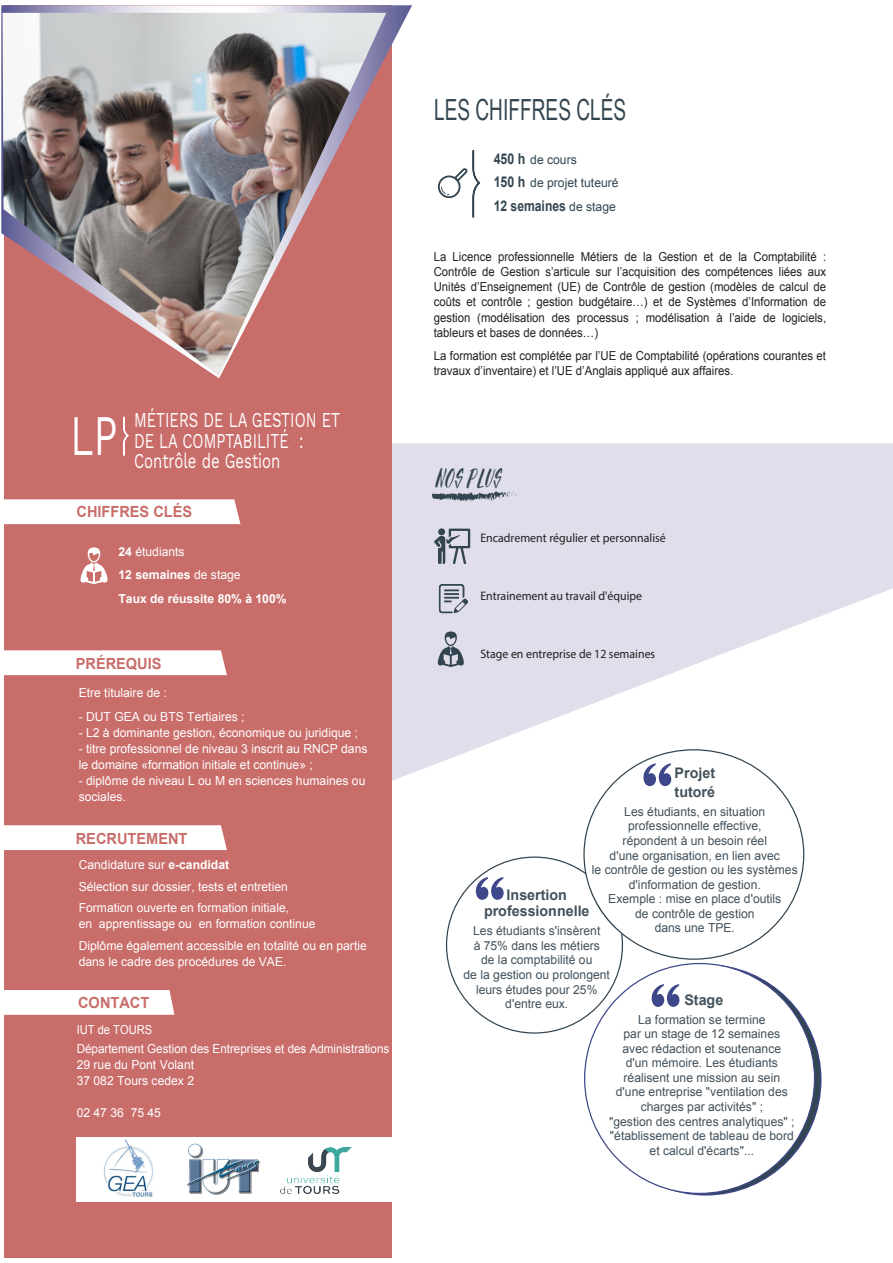
<style>
.page{position:relative;width:893px;height:1263px;background:#fff}
.page>*{position:absolute;margin:0;border:0;box-sizing:border-box;transform-origin:0 0}
.t1{font:56.25px "Work Sans";color:#fff;scale:.69 1}
.t2{font:29.1px "Arial Narrow";color:#334550;scale:.8 1}
.t3{font:27.6px "Trunca SSK";color:#334550;scale:.95 1}
.t4{font:20.85px/20.4px "Work Sans";color:#fff;scale:.71 1}
.t5{font:700 15.3px "Arial";color:#c96d6a;scale:.95 1}
.t6{font:700 14.55px/18.9px "Arial";color:#43515b}
.t7{font:700 14.55px "Arial";color:#334550;scale:.83 1}
.t8{font:12.45px/14.5px "Arial";color:#43515b;text-align:center}
.t9{font:12.45px/16px "Arial";color:#fff}
.t10{font:12.45px/15.3px "Arial";color:#231f20;text-align:justify;scale:.92 1}
.t11{font:12.45px "Myriad Pro";color:#231f20;scale:.96 1}
.t12{font:12.45px/18.9px "Arial";color:#fff;scale:.9 1}
.t13{font:700 12.45px/23.2px "Arial";color:#fff}
.t14{font:12.45px/23.2px "Arial";color:#334550}
.s1{font-weight:400}
.s2{font-weight:700}
.s3{font-weight:700;font-size:14.85px}
.s4{font-weight:400;font-size:12.45px}
</style>
<div class="page">
<svg style="left:392px;top:443px;width:501px;height:338px;fill:#dfdeea"></svg>
<svg style="left:431px;top:491px;width:90px;height:11px"></svg>
<svg style="left:434px;top:528px;width:36px;height:36px"></svg>
<div style="left:4px;top:5px;width:388px;height:1252px;background:#c96d6a"></div>
<svg style="left:1px;top:5px;width:411px;height:373px"></svg>
<img style="left:3px;top:13px;width:383px;height:363px">
<div style="left:76px;top:1137px;width:336px;height:64px;background:#fff"></div>
<img style="left:187px;top:1143px;width:73px;height:52px">
<img style="left:281px;top:1147px;width:71px;height:46px">
<img style="left:103px;top:1139px;width:51px;height:59px">
<svg style="left:123px;top:416px;width:6px;height:40px"></svg>
<div style="left:4px;top:990px;width:170px;height:25px;background:#fff"></div>
<div style="left:4px;top:825px;width:223px;height:25px;background:#fff"></div>
<div style="left:4px;top:650px;width:223px;height:25px;background:#fff"></div>
<div style="left:4px;top:499px;width:236px;height:25px;background:#fff"></div>
<svg style="left:80px;top:547px;width:27px;height:37px"></svg>
<svg style="left:439px;top:584px;width:29px;height:29px"></svg>
<svg style="left:438px;top:631px;width:26px;height:36px"></svg>
<svg style="left:438px;top:150px;width:43px;height:68px"></svg>
<svg style="left:583px;top:748px;width:222px;height:212px"></svg>
<svg style="left:643px;top:763px;width:28px;height:23px"></svg>
<svg style="left:591px;top:965px;width:230px;height:230px;background:#394767"></svg>
<div style="left:585px;top:963px;width:229px;height:230px;background:#fff;border-radius:50%"></div>
<svg style="left:652px;top:984px;width:27px;height:23px"></svg>
<svg style="left:445px;top:856px;width:179px;height:178px"></svg>
<h1 class="t1" style="left:71px;top:402px;width:69px">LP</h1>
<h3 class="t4" style="left:134px;top:411px;width:292px">MÉTIERS DE LA GESTION ET<br>DE LA COMPTABILITÉ :<br>Contrôle de Gestion</h3>
<p class="t5" style="left:76px;top:502px;width:123px">CHIFFRES CLÉS</p>
<p class="t13" style="left:118px;top:540px;width:170px">24 <span class="s1">étudiants<br></span>12 semaines <span class="s1">de stage<br></span>Taux de réussite 80% à 100%</p>
<p class="t5" style="left:76px;top:653px;width:92px">PRÉREQUIS</p>
<p class="t9" style="left:79px;top:685px;width:90px">Etre titulaire de :</p>
<p class="t9" style="left:79px;top:708px;width:167px">- DUT GEA ou BTS Tertiaires ;</p>
<p class="t9" style="left:79px;top:724px;width:281px">- L2 à dominante gestion, économique ou juridique ;</p>
<p class="t9" style="left:79px;top:740px;width:290px">- titre professionnel de niveau 3 inscrit au RNCP dans le domaine «formation initiale et continue» ;</p>
<p class="t9" style="left:79px;top:772px;width:288px">- diplôme de niveau L ou M en sciences humaines ou sociales.</p>
<p class="t5" style="left:76px;top:828px;width:119px">RECRUTEMENT</p>
<p class="t9" style="left:79px;top:853px;width:212px;line-height:21.9px">Candidature sur <span class="s2">e-candidat<br></span>Sélection sur dossier, tests et entretien<br>Formation ouverte en formation initiale,</p>
<p class="t9" style="left:79px;top:913px;width:290px;line-height:21.9px">en apprentissage ou en formation continue<br>Diplôme également accessible en totalité ou en partie</p>
<p class="t9" style="left:79px;top:954px;width:209px">dans le cadre des procédures de VAE.</p>
<p class="t5" style="left:78px;top:992px;width:76px">CONTACT</p>
<p class="t12" style="left:77px;top:1020px;width:349px">IUT de TOURS<br>Département Gestion des Entreprises et des Administrations</p>
<p class="t9" style="left:77px;top:1056px;width:119px">29 rue du Pont Volant<br>37 082 Tours cedex 2</p>
<p class="t9" style="left:77px;top:1104px;width:86px">02 47 36 75 45</p>
<h2 class="t2" style="left:434px;top:94px;width:242px">LES CHIFFRES CLÉS</h2>
<p class="t14" style="left:494px;top:148px;width:126px"><span class="s3">450 h</span> de cours<br><span class="s3">150 h</span> de projet tuteuré</p>
<p class="t7" style="left:494px;top:196px;width:149px">12 semaines <span class="s4">de stage</span></p>
<p class="t10" style="left:434px;top:249px;width:428px">La Licence professionnelle Métiers de la Gestion et de la Comptabilité :<br>Contrôle de Gestion s’articule sur l’acquisition des compétences liées aux Unités d’Enseignement (UE) de Contrôle de gestion (modèles de calcul de coûts et contrôle ; gestion budgétaire…) et de Systèmes d’Information de gestion (modélisation des processus ; modélisation à l’aide de logiciels, tableurs et bases de données…)</p>
<p class="t10" style="left:434px;top:348px;width:428px">La formation est complétée par l’UE de Comptabilité (opérations courantes et travaux d’inventaire) et l’UE d’Anglais appliqué aux affaires.</p>
<h3 class="t3" style="left:437px;top:462px;width:71px">NOS PLUS</h3>
<p class="t11" style="left:480px;top:530px;width:195px">Encadrement régulier et personnalisé</p>
<p class="t11" style="left:480px;top:588px;width:170px">Entrainement au travail d'équipe</p>
<p class="t11" style="left:480px;top:646px;width:184px">Stage en entreprise de 12 semaines</p>
<p class="t6" style="left:675px;top:764px;width:42px">Projet tutoré</p>
<p class="t8" style="left:592px;top:804px;width:207px">Les étudiants, en situation professionnelle effective,<br>répondent à un besoin réel<br>d'une organisation, en lien avec<br>le contrôle de gestion ou les systèmes d'information de gestion.<br>Exemple : mise en place d'outils<br>de contrôle de gestion<br>dans une TPE.</p>
<p class="t6" style="left:484px;top:888px;width:107px;line-height:16px;text-align:center">Insertion professionnelle</p>
<p class="t8" style="left:464px;top:924px;width:148px">Les étudiants s'insèrent<br>à 75% dans les métiers<br>de la comptabilité ou<br>de la gestion ou prolongent leurs études pour 25% d'entre eux.</p>
<p class="t6" style="left:684px;top:990px;width:40px">Stage</p>
<p class="t8" style="left:609px;top:1012px;width:187px">La formation se termine<br>par un stage de 12 semaines<br>avec rédaction et soutenance<br>d'un mémoire. Les étudiants réalisent une mission au sein d'une entreprise "ventilation des charges par activités" ;<br>"gestion des centres analytiques" ; "établissement de tableau de bord et calcul d'écarts"...</p>
</div>
